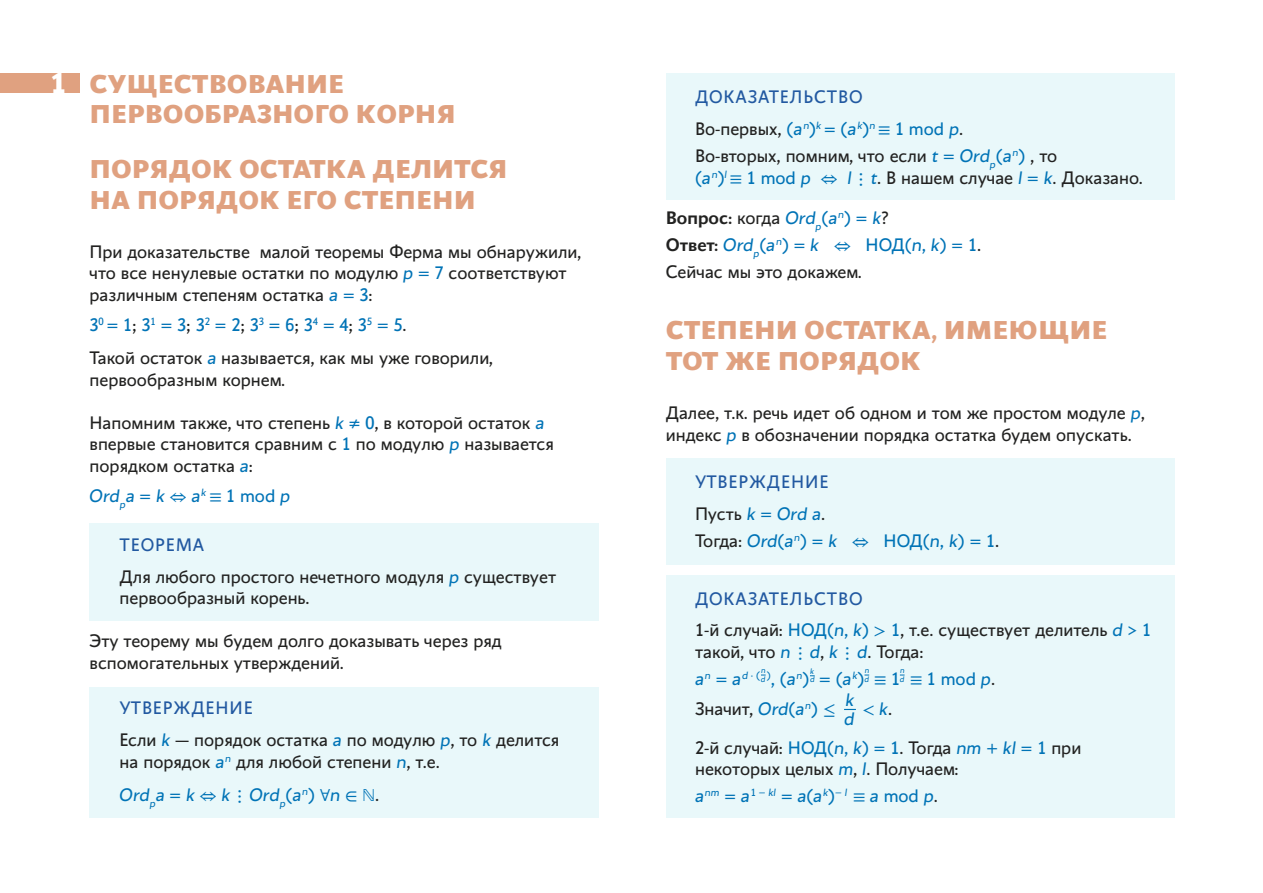
<style>
.page{position:relative;width:1263px;height:893px;background:#fff}
.page>*{position:absolute;margin:0;border:0;box-sizing:border-box;transform-origin:0 0}
.t1{font:800 25.65px/30.8px "Conqueror Sans";color:#e0a180}
.t2{font:18px/21.6px "Conqueror Sans";color:#222221}
.t3{font:18px/31.7px "Conqueror Sans";letter-spacing:.05em;color:#2259a1}
.t4{font:18px/30px "Conqueror Sans";color:#0073b6}
.t5{font:18px "Conqueror Sans";letter-spacing:-.02em;color:#0073b6}
.t6{font:italic 18px/18.8px "Conqueror Sans";color:#0073b6}
.t7{font:18px "XITS Math";color:#0073b6}
.t8{font:italic 10.5px "Conqueror Sans";color:#0073b6}
.t9{font:italic 8.1px/8.6px "Conqueror Sans";color:#0073b6}
.s1{font-weight:700;font-size:29.4px;color:#fff}
.s2{font-style:italic;color:#0073b6}
.s3{color:#0073b6}
.s4{color:#1d1d1b}
.s5{font-style:normal}
.s6{font-family:"XITS Math";font-style:normal}
.s7{color:#2259a1}
.s8{font-family:"XITS Math";color:#0073b6}
.s9{color:#222221}
.s10{font-weight:600}
.s11{font-style:italic}
.s12{font-family:"XITS Math"}
.s13{font-family:"Conqueror Sans";font-style:italic}
.s14{font-family:"Conqueror Sans";color:#222221}
.s15{font-style:italic;color:#1d1d1b}
.s16{font-size:18px}
.s17{font-style:normal;font-size:18px}
.s18{font-family:"XITS Math";font-style:normal;font-size:18px}
.s19{font-style:normal;font-size:18px;color:#222221}
</style>
<div class="page">
<div style="left:666px;top:575px;width:508px;height:242px;background:#e9f8fa"></div>
<div style="left:666px;top:458px;width:508px;height:106px;background:#e9f8fa"></div>
<div style="left:666px;top:74px;width:508px;height:126px;background:#e9f8fa"></div>
<div style="left:90px;top:523px;width:509px;height:98px;background:#e9f8fa"></div>
<div style="left:90px;top:687px;width:509px;height:130px;background:#e9f8fa"></div>
<div style="left:0;top:74px;width:80px;height:19px;background:#e0a180"></div>
<svg style="left:844px;top:709px;width:12px;height:1px"></svg>
<h1 class="t1" style="left:89px;top:69px;width:368px;text-indent:-40px"><span class="s1">1</span> СУЩЕСТВОВАНИЕ<br>ПЕРВООБРАЗНОГО КОРНЯ</h1>
<h1 class="t1" style="left:89px;top:154px;width:420px">ПОРЯДОК ОСТАТКА ДЕЛИТСЯ<br>НА ПОРЯДОК ЕГО СТЕПЕНИ</h1>
<p class="t2" style="left:90px;top:241px;width:493px">При доказательстве малой теоремы Ферма мы обнаружили, что все ненулевые остатки по модулю <span class="s2">p</span> <span class="s3">= 7</span> соответствуют различным степеням остатка <span class="s2">a</span> <span class="s3">= 3</span>:</p>
<p class="t2" style="left:90px;top:309px;width:405px;line-height:33px"><span class="s3">3</span><sup>0</sup> <span class="s3">= 1</span><span class="s4">;</span> <span class="s3">3</span><sup>1</sup> <span class="s3">= 3</span><span class="s4">;</span> <span class="s3">3</span><sup>2</sup> <span class="s3">= 2</span><span class="s4">;</span> <span class="s3">3</span><sup>3</sup> <span class="s3">= 6</span><span class="s4">;</span> <span class="s3">3</span><sup>4</sup> <span class="s3">= 4</span><span class="s4">;</span> <span class="s3">3</span><sup>5</sup> <span class="s3">= 5</span>.<br>Такой остаток <span class="s2">a</span> называется, как мы уже говорили,</p>
<p class="t2" style="left:90px;top:369px;width:197px">первообразным корнем.</p>
<p class="t2" style="left:90px;top:412px;width:466px">Напомним также, что степень <span class="s2">k</span> <span class="s3">≠ 0</span>, в которой остаток <span class="s2">a </span>впервые становится сравним с <span class="s3">1</span> по модулю <span class="s2">p</span> называется порядком остатка <span class="s2">a</span>:</p>
<p class="t6" style="left:90px;top:487px;width:202px">Ord<sub>p</sub>a <span class="s5">=</span> k <span class="s6">⇔</span> a<sup>k</sup> <span class="s6">≡</span> <span class="s5">1 mod</span> p</p>
<p class="t2" style="left:120px;top:529px;width:438px;line-height:31.7px"><span class="s7">ТЕОРЕМА<br></span>Для любого простого нечетного модуля <span class="s2">p</span> существует</p>
<p class="t2" style="left:120px;top:588px;width:192px">первообразный корень.</p>
<p class="t2" style="left:90px;top:631px;width:414px">Эту теорему мы будем долго доказывать через ряд вспомогательных утверждений.</p>
<p class="t2" style="left:120px;top:693px;width:441px;line-height:31.7px"><span class="s7">УТВЕРЖДЕНИЕ<br></span>Если <span class="s2">k</span> — порядок остатка <span class="s2">a</span> по модулю <span class="s2">p</span>, то <span class="s2">k</span> делится</p>
<p class="t2" style="left:120px;top:745px;width:322px;line-height:33px">на порядок <span class="s2">a</span><sup>n</sup> для любой степени <span class="s2">n</span>, т.е.<br><span class="s2">Ord</span><sub>p</sub><span class="s2">a</span> <span class="s3">=</span> <span class="s2">k</span> <span class="s8">⇔</span> <span class="s2">k</span> <span class="s8">⋮</span> <span class="s2">Ord</span><sub>p</sub><span class="s3">(</span><span class="s2">a</span><sup>n</sup><span class="s3">)</span> <span class="s8">∀</span><span class="s2">n</span> <span class="s8">∈ ℕ</span>.</p>
<p class="t3" style="left:695px;top:82px;width:270px">ДОКАЗАТЕЛЬСТВО<br><span class="s9">Во-первых,</span> <span class="s3">(</span><span class="s2">a</span><sup>n</sup><span class="s3">)</span><sup>k</sup> <span class="s3">= (</span><span class="s2">a</span><sup>k</sup><span class="s3">)</span><sup>n</sup> <span class="s8">≡</span> <span class="s3">1 mod</span> <span class="s2">p</span><span class="s9">.</span></p>
<p class="t2" style="left:695px;top:145px;width:449px">Во-вторых, помним, что если <span class="s2">t</span> <span class="s3">=</span> <span class="s2">Ord</span><sub>p</sub><span class="s3">(</span><span class="s2">a</span><sup>n</sup><span class="s3">)</span> , то<br><span class="s3">(</span><span class="s2">a</span><sup>n</sup><span class="s3">)</span><sup>l</sup> <span class="s8">≡</span> <span class="s3">1 mod</span> <span class="s2">p</span> <span class="s8">⇔</span> <span class="s2">l</span> <span class="s8">⋮</span> <span class="s2">t</span>. В нашем случае <span class="s2">l</span> <span class="s3">=</span> <span class="s2">k</span>. Доказано.</p>
<p class="t2" style="left:666px;top:205px;width:317px;line-height:27px"><span class="s10">Вопрос:</span> когда <span class="s2">Ord</span><sub>p</sub><span class="s3">(</span><span class="s2">a</span><sup>n</sup><span class="s3">) =</span> <span class="s2">k</span>?<br><span class="s10">Ответ:</span> <span class="s2">Ord</span><sub>p</sub><span class="s3">(</span><span class="s2">a</span><sup>n</sup><span class="s3">) =</span> <span class="s2">k</span> <span class="s8">⇔</span> <span class="s3">НОД(</span><span class="s2">n, k</span><span class="s3">) = 1</span>.<br>Сейчас мы это докажем.</p>
<h1 class="t1" style="left:666px;top:315px;width:443px">СТЕПЕНИ ОСТАТКА, ИМЕЮЩИЕ<br>ТОТ ЖЕ ПОРЯДОК</h1>
<p class="t2" style="left:666px;top:403px;width:481px">Далее, т.к. речь идет об одном и том же простом модуле <span class="s2">p</span>, индекс <span class="s2">p</span> в обозначении порядка остатка будем опускать.</p>
<p class="t3" style="left:695px;top:466px;width:135px">УТВЕРЖДЕНИЕ<br><span class="s9">Пусть</span> <span class="s2">k</span> <span class="s3">=</span> <span class="s2">Ord a</span><span class="s9">.</span></p>
<p class="t5" style="left:695px;top:530px;width:306px"><span class="s9">Тогда:</span> <span class="s11">Ord</span>(<span class="s11">a</span><sup>n</sup>) = <span class="s11">k</span> <span class="s12">⇔</span> НОД(<span class="s11">n, k</span>) = 1<span class="s9">.</span></p>
<p class="t3" style="left:695px;top:583px;width:169px">ДОКАЗАТЕЛЬСТВО</p>
<p class="t2" style="left:695px;top:619px;width:457px">1-й случай: <span class="s3">НОД(</span><span class="s2">n, k</span><span class="s3">)</span> <span class="s8">&gt;</span> <span class="s3">1</span>, т.е. существует делитель <span class="s2">d</span> <span class="s3">&gt; 1 </span>такой, что <span class="s2">n</span> <span class="s8">⋮</span> <span class="s2">d</span><span class="s11">,</span> <span class="s2">k</span> <span class="s8">⋮</span> <span class="s2">d</span>. Тогда:</p>
<p class="t4" style="left:695px;top:664px;width:301px"><span class="s11">a</span><sup>n</sup> = <span class="s11">a</span><sup>d</sup> <sup>·</sup> <sup>(</sup> <sup>)</sup>, (<span class="s11">a</span><sup>n</sup>) = (<span class="s11">a</span><sup>k</sup>) <span class="s12">≡</span> 1 <span class="s12">≡</span> 1 mod <span class="s11">p</span><span class="s9">.<br>Значит,</span> <span class="s11">Ord</span>(<span class="s11">a</span><sup>n</sup>) <span class="s12">≤</span></p>
<p class="t9" style="left:810px;top:667px;width:6px">k d</p>
<p class="t9" style="left:761px;top:666px;width:6px">n d</p>
<p class="t9" style="left:864px;top:666px;width:6px">n d</p>
<p class="t9" style="left:900px;top:666px;width:6px">n d</p>
<p class="t6" style="left:844px;top:691px;width:12px">k d</p>
<p class="t7" style="left:862px;top:698px;width:31px">&lt; <span class="s13">k</span><span class="s14">.</span></p>
<p class="t2" style="left:695px;top:737px;width:388px">2-й случай: <span class="s3">НОД(</span><span class="s2">n, k</span><span class="s3">) = 1</span>. Тогда <span class="s2">nm</span> <span class="s3">+</span> <span class="s2">kl</span> <span class="s3">= 1</span> при некоторых целых <span class="s2">m</span><span class="s15">,</span> <span class="s2">l</span>. Получаем:</p>
<p class="t8" style="left:695px;top:786px;width:244px"><span class="s16">a</span>nm <span class="s17">=</span> <span class="s16">a</span><span class="s5">1</span> − kl <span class="s17">=</span> <span class="s16">a</span><span class="s17">(</span><span class="s16">a</span>k<span class="s17">)</span>− l <span class="s18">≡</span> <span class="s16">a</span> <span class="s17">mod</span> <span class="s16">p</span><span class="s19">.</span></p>
</div>
